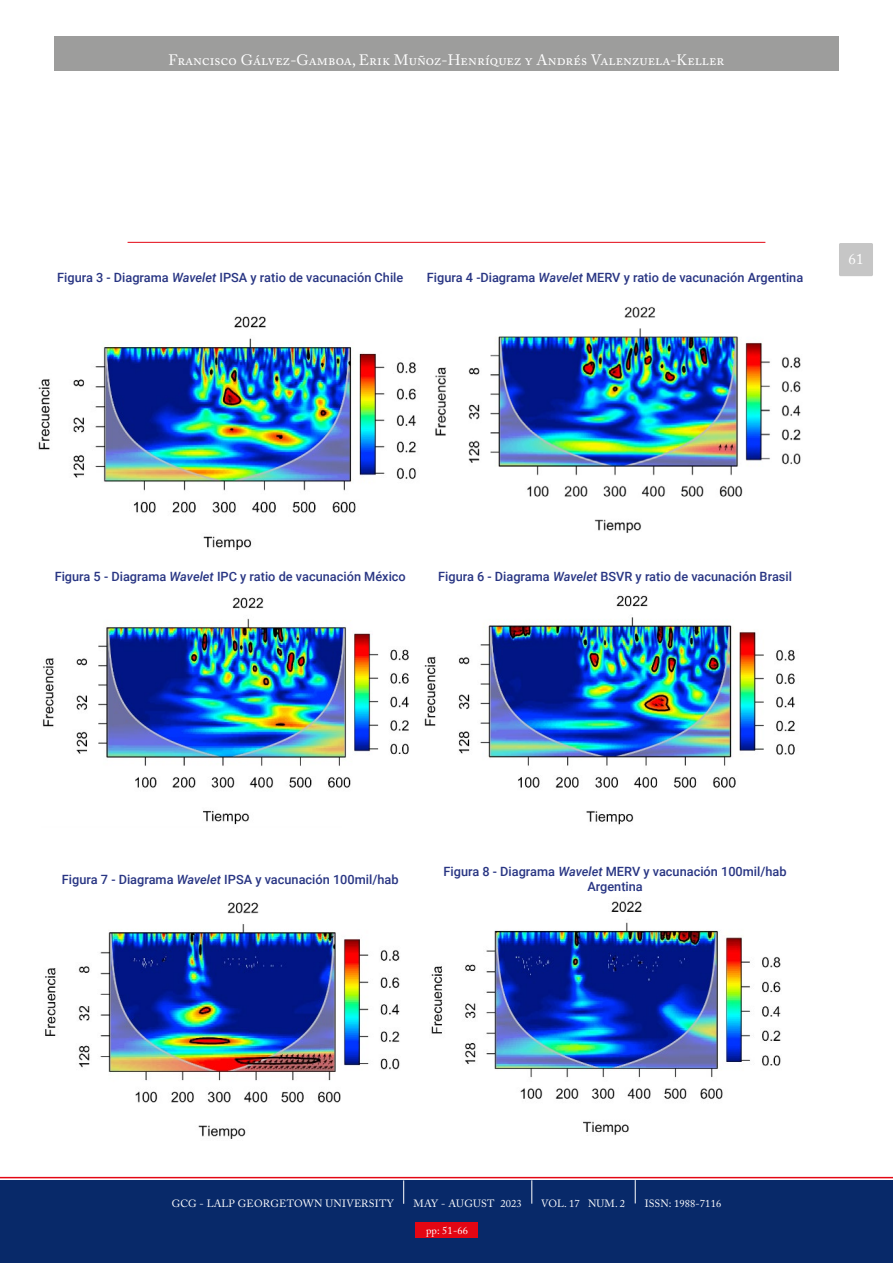
<style>
.page{position:relative;width:893px;height:1263px;background:#fff}
.page>*{position:absolute;margin:0;border:0;box-sizing:border-box;transform-origin:0 0}
.t1{font:15px "Adobe Caslon Pro";letter-spacing:.005em;color:#fff}
.t2{font:500 12.75px/15px "Roboto";color:#283583;text-align:center}
.t3{font:10.5px "Adobe Caslon Pro";letter-spacing:.01em;color:#fff}
.s1{font-style:italic}
</style>
<div class="page">
<div style="left:54px;top:37px;width:785px;height:34px;background:#9d9d9c"></div>
<div style="left:0;top:1180px;width:893px;height:83px;background:#082969"></div>
<div style="left:839px;top:243px;width:34px;height:33px;background:#c6c6c6;border-radius:2px"></div>
<hr style="left:128px;top:242px;width:637px;height:1px;background:#e30613">
<svg style="left:0;top:1177px;width:893px;height:27px"></svg>
<img style="left:38px;top:316px;width:379px;height:234px">
<img style="left:435px;top:306px;width:366px;height:227px">
<img style="left:42px;top:597px;width:367px;height:228px">
<img style="left:424px;top:595px;width:371px;height:230px">
<img style="left:45px;top:902px;width:355px;height:237px">
<img style="left:431px;top:901px;width:350px;height:234px">
<div style="left:416px;top:1222px;width:62px;height:15px;background:#e30613"></div>
<p class="t1" style="left:169px;top:51px;width:557px">Francisco Gálvez-Gamboa, Erik Muñoz-Henríquez y Andrés Valenzuela-Keller</p>
<p class="t2" style="left:57px;top:270px;width:348px">Figura 3 - Diagrama <span class="s1">Wavelet</span> IPSA y ratio de vacunación Chile</p>
<p class="t2" style="left:427px;top:270px;width:378px">Figura 4 -Diagrama <span class="s1">Wavelet</span> MERV y ratio de vacunación Argentina</p>
<p class="t1" style="left:848px;top:250px;width:16px">61</p>
<p class="t2" style="left:55px;top:569px;width:353px">Figura 5 - Diagrama <span class="s1">Wavelet</span> IPC y ratio de vacunación México</p>
<p class="t2" style="left:438px;top:569px;width:355px">Figura 6 - Diagrama <span class="s1">Wavelet</span> BSVR y ratio de vacunación Brasil</p>
<p class="t2" style="left:62px;top:871px;width:338px">Figura 7 - Diagrama <span class="s1">Wavelet</span> IPSA y vacunación 100mil/hab</p>
<p class="t2" style="left:443px;top:864px;width:345px">Figura 8 - Diagrama <span class="s1">Wavelet</span> MERV y vacunación 100mil/hab<br>Argentina</p>
<p class="t3" style="left:172px;top:1197px;width:224px">GCG - LALP GEORGETOWN UNIVERSITY</p>
<p class="t3" style="left:414px;top:1197px;width:110px">MAY - AUGUST 2023</p>
<p class="t3" style="left:541px;top:1197px;width:85px">VOL. 17 NUM. 2</p>
<p class="t3" style="left:645px;top:1197px;width:78px">ISSN: 1988-7116</p>
<p class="t3" style="left:426px;top:1224px;width:43px">pp: 51-66</p>
</div>
